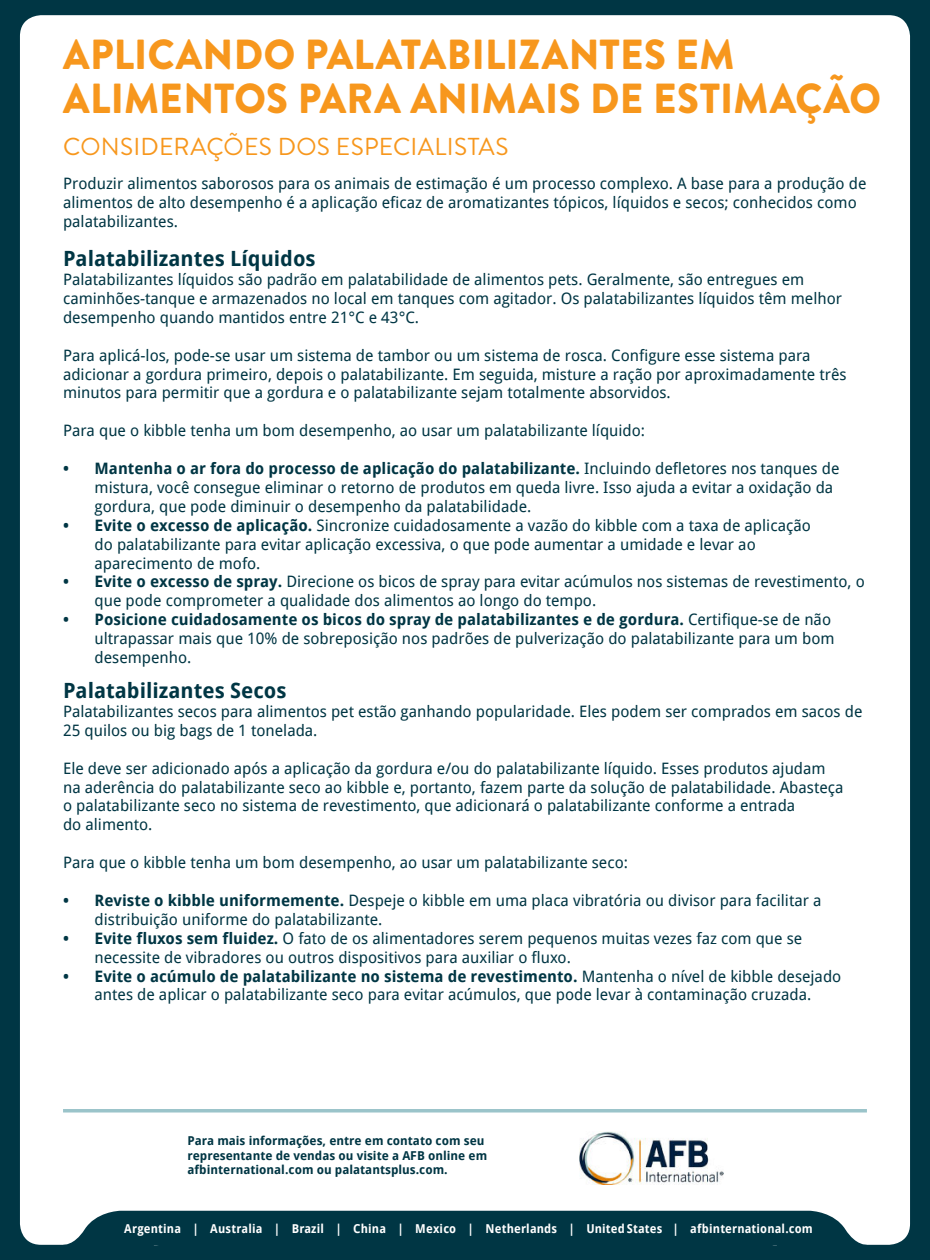
<style>
.page{position:relative;width:930px;height:1260px;background:#fff}
.page>*{position:absolute;margin:0;border:0;box-sizing:border-box;transform-origin:0 0}
.t1{font:900 42px/43.8px "Brandon Grotesque";letter-spacing:.01em;color:#f7971d;scale:.95 1}
.t2{font:24.5px "Brandon Grotesque";letter-spacing:.01em;color:#f7971d}
.t3{font:700 21px "Droid Sans";color:#003644}
.t4{font:15.75px/18.9px "Droid Sans";color:#003644}
.t5{font:700 12.25px/14.7px "Droid Sans";color:#003644}
.t6{font:700 12.25px "Droid Sans";letter-spacing:.01em;color:#fff;scale:.95 1}
.s1{font-weight:700}
</style>
<div class="page">
<div style="left:0;top:0;width:929px;height:1260px;background:#003644"></div>
<div style="left:19px;top:14px;width:891px;height:1232px;background:#fff;border-radius:22px"></div>
<svg style="left:63px;top:1109px;width:803px;height:4px;background:#a7cbd0"></svg>
<img style="left:579px;top:1132px;width:144px;height:52px">
<svg style="left:61px;top:1210px;width:807px;height:36px;background:#144653"></svg>
<h1 class="t1" style="left:63px;top:33px;width:861px">APLICANDO PALATABILIZANTES EM<br>ALIMENTOS PARA ANIMAIS DE ESTIMAÇÃO</h1>
<h2 class="t2" style="left:63px;top:133px;width:447px">CONSIDERAÇÕES DOS ESPECIALISTAS</h2>
<p class="t4" style="left:63px;top:175px;width:804px">Produzir alimentos saborosos para os animais de estimação é um processo complexo. A base para a produção de alimentos de alto desempenho é a aplicação eficaz de aromatizantes tópicos, líquidos e secos; conhecidos como palatabilizantes.</p>
<h3 class="t3" style="left:63px;top:250px;width:254px">Palatabilizantes Líquidos</h3>
<p class="t4" style="left:63px;top:271px;width:780px">Palatabilizantes líquidos são padrão em palatabilidade de alimentos pets. Geralmente, são entregues em caminhões-tanque e armazenados no local em tanques com agitador. Os palatabilizantes líquidos têm melhor desempenho quando mantidos entre 21°C e 43°C.</p>
<p class="t4" style="left:63px;top:346px;width:784px">Para aplicá-los, pode-se usar um sistema de tambor ou um sistema de rosca. Configure esse sistema para adicionar a gordura primeiro, depois o palatabilizante. Em seguida, misture a ração por aproximadamente três minutos para permitir que a gordura e o palatabilizante sejam totalmente absorvidos.</p>
<p class="t4" style="left:63px;top:423px;width:583px">Para que o kibble tenha um bom desempenho, ao usar um palatabilizante líquido:</p>
<p class="t4" style="left:94px;top:459px;width:746px;text-indent:-32px"><span class="s1">• Mantenha o ar fora do processo de aplicação do palatabilizante.</span> Incluindo defletores nos tanques de mistura, você consegue eliminar o retorno de produtos em queda livre. Isso ajuda a evitar a oxidação da gordura, que pode diminuir o desempenho da palatabilidade.</p>
<p class="t4" style="left:94px;top:517px;width:717px;text-indent:-32px"><span class="s1">• Evite o excesso de aplicação.</span> Sincronize cuidadosamente a vazão do kibble com a taxa de aplicação do palatabilizante para evitar aplicação excessiva, o que pode aumentar a umidade e levar ao aparecimento de mofo.</p>
<p class="t4" style="left:94px;top:574px;width:771px;text-indent:-32px"><span class="s1">• Evite o excesso de spray.</span> Direcione os bicos de spray para evitar acúmulos nos sistemas de revestimento, o que pode comprometer a qualidade dos alimentos ao longo do tempo.</p>
<p class="t4" style="left:94px;top:610px;width:741px;text-indent:-32px"><span class="s1">• Posicione cuidadosamente os bicos do spray de palatabilizantes e de gordura.</span> Certifique-se de não ultrapassar mais que 10% de sobreposição nos padrões de pulverização do palatabilizante para um bom desempenho.</p>
<h3 class="t3" style="left:63px;top:682px;width:225px">Palatabilizantes Secos</h3>
<p class="t4" style="left:63px;top:703px;width:800px">Palatabilizantes secos para alimentos pet estão ganhando popularidade. Eles podem ser comprados em sacos de<br>25 quilos ou big bags de 1 tonelada.</p>
<p class="t4" style="left:63px;top:760px;width:781px">Ele deve ser adicionado após a aplicação da gordura e/ou do palatabilizante líquido. Esses produtos ajudam na aderência do palatabilizante seco ao kibble e, portanto, fazem parte da solução de palatabilidade. Abasteça o palatabilizante seco no sistema de revestimento, que adicionará o palatabilizante conforme a entrada<br>do alimento.</p>
<p class="t4" style="left:63px;top:855px;width:566px">Para que o kibble tenha um bom desempenho, ao usar um palatabilizante seco:</p>
<p class="t4" style="left:94px;top:892px;width:728px;text-indent:-32px"><span class="s1">• Reviste o kibble uniformemente.</span> Despeje o kibble em uma placa vibratória ou divisor para facilitar a distribuição uniforme do palatabilizante.</p>
<p class="t4" style="left:94px;top:930px;width:709px;text-indent:-32px"><span class="s1">• Evite fluxos sem fluidez.</span> O fato de os alimentadores serem pequenos muitas vezes faz com que se necessite de vibradores ou outros dispositivos para auxiliar o fluxo.</p>
<p class="t4" style="left:63px;top:968px;width:779px;text-align:center"><span class="s1">• Evite o acúmulo de palatabilizante no sistema de revestimento.</span> Mantenha o nível de kibble desejado antes de aplicar o palatabilizante seco para evitar acúmulos, que pode levar à contaminação cruzada.</p>
<p class="t5" style="left:187px;top:1134px;width:301px">Para mais informações, entre em contato com seu representante de vendas ou visite a AFB online em afbinternational.com ou palatantsplus.com.</p>
<p class="t6" style="left:124px;top:1224px;width:726px">Argentina | Australia | Brazil | China | Mexico | Netherlands | United States | afbinternational.com</p>
</div>
